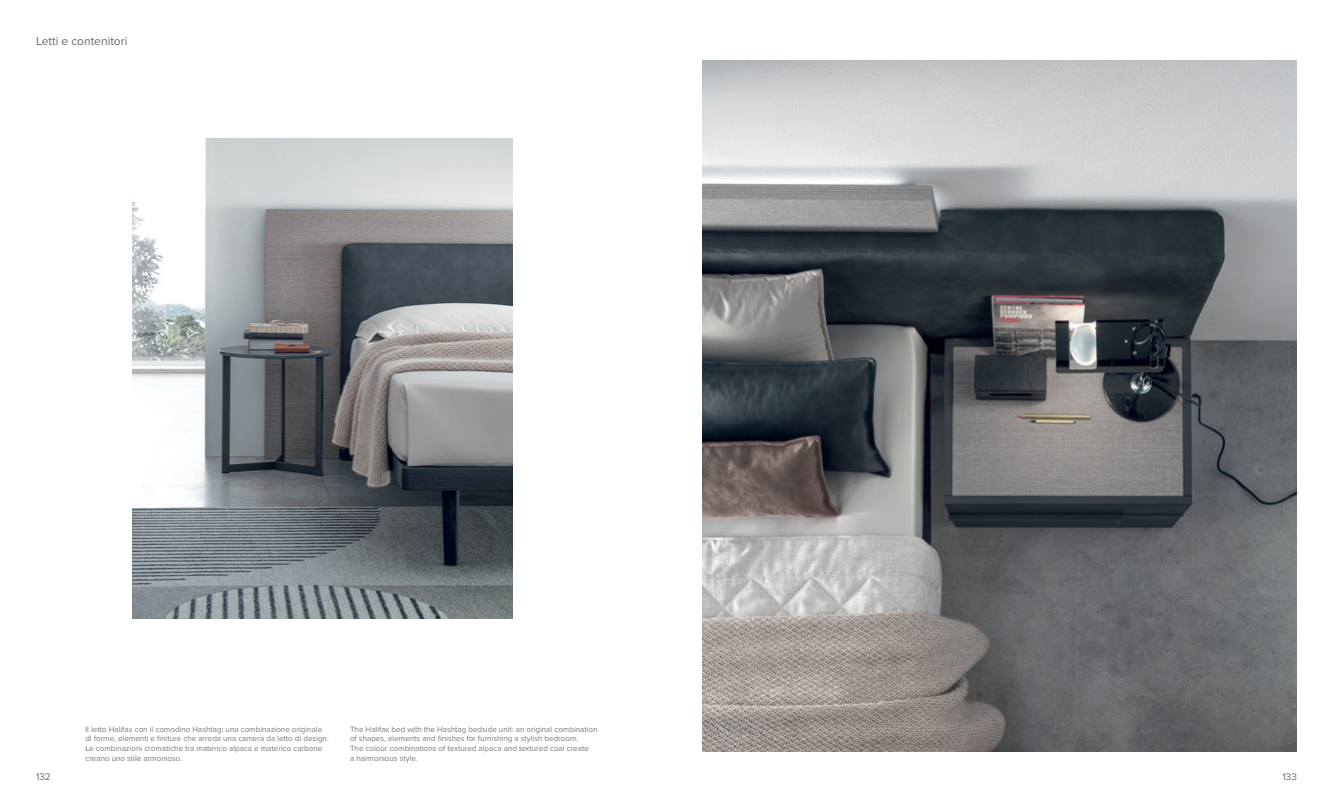
<style>
.page{position:relative;width:1333px;height:808px;background:#fff}
.page>*{position:absolute;margin:0;border:0;box-sizing:border-box;transform-origin:0 0}
.t1{font:12px "Proxima Nova";color:#676970}
.t2{font:10px "Proxima Nova";color:#6b6c6f}
.t3{font:8px/9.6px "Proxima Nova";color:#74787f}
</style>
<div class="page">
<img style="left:702px;top:61px;width:594px;height:690px">
<img style="left:132px;top:138px;width:380px;height:480px">
<h1 class="t1" style="left:36px;top:37px;width:93px">Letti e contenitori</h1>
<p class="t3" style="left:85px;top:725px;width:245px">Il letto Halifax con il comodino Hashtag: una combinazione originale di forme, elementi e finiture che arreda una camera da letto di design.<br>Le combinazioni cromatiche tra materico alpaca e materico carbone creano uno stile armonioso.</p>
<p class="t3" style="left:350px;top:725px;width:249px">The Halifax bed with the Hashtag bedside unit: an original combination of shapes, elements and finishes for furnishing a stylish bedroom.<br>The colour combinations of textured alpaca and textured coal create<br>a harmonious style.</p>
<p class="t2" style="left:36px;top:773px;width:16px">132</p>
<p class="t2" style="left:1282px;top:773px;width:16px">133</p>
</div>
